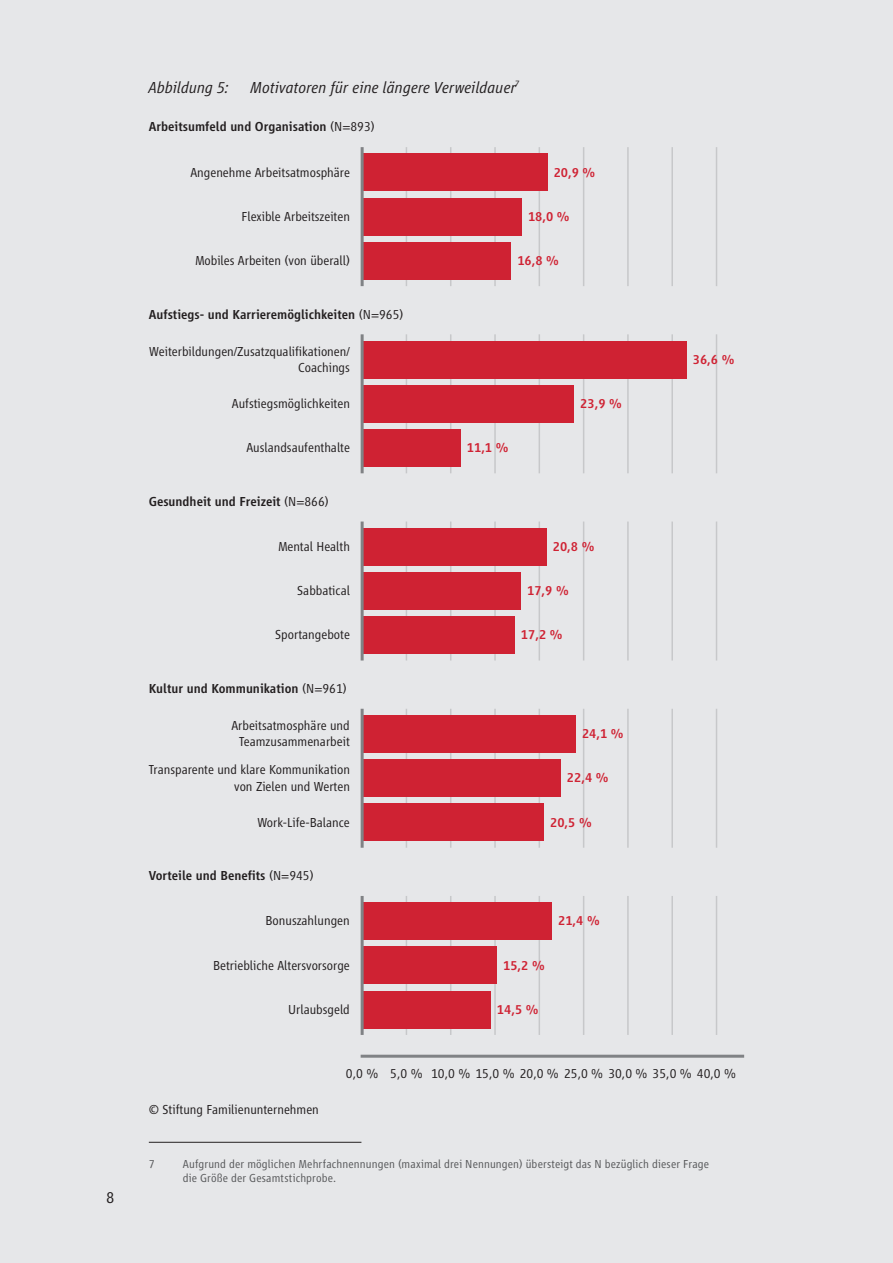
<style>
.page{position:relative;width:893px;height:1263px;background:#e6e7e9}
.page>*{position:absolute;margin:0;border:0;box-sizing:border-box;transform-origin:0 0}
.t1{font:italic 300 16.5px "Vialog LT Std";letter-spacing:.005em;color:#231f20}
.t2{font:300 16.5px "Vialog LT Std";color:#231f20}
.t3{font:300 13.5px/16.2px "Vialog LT Std";color:#231f20;text-align:right}
.t4{font:500 13.5px "Vialog LT Std";color:#231f20}
.t5{font:500 13.5px "Vialog LT Std";color:#cf2233}
.t6{font:300 12px/14.4px "Vialog LT Std";letter-spacing:.01em;color:#57585a}
.s1{font-weight:300}
</style>
<div class="page">
<hr style="left:149px;top:1142px;width:212px;height:1px;background:#231f20">
<hr style="left:361px;top:1055px;width:383px;height:3px;background:#808285">
<hr style="left:406px;top:147px;width:1px;height:139px;background:#c7c8ca">
<hr style="left:450px;top:147px;width:1px;height:139px;background:#c7c8ca">
<hr style="left:494px;top:147px;width:2px;height:139px;background:#c7c8ca">
<hr style="left:539px;top:147px;width:1px;height:139px;background:#c7c8ca">
<hr style="left:583px;top:147px;width:1px;height:139px;background:#c7c8ca">
<hr style="left:627px;top:147px;width:2px;height:139px;background:#c7c8ca">
<hr style="left:671px;top:147px;width:2px;height:139px;background:#c7c8ca">
<hr style="left:716px;top:147px;width:1px;height:139px;background:#c7c8ca">
<div style="left:362px;top:154px;width:185px;height:37px;background:#cf2233"></div>
<div style="left:362px;top:198px;width:160px;height:38px;background:#cf2233"></div>
<div style="left:362px;top:242px;width:149px;height:38px;background:#cf2233"></div>
<hr style="left:406px;top:334px;width:1px;height:139px;background:#c7c8ca">
<hr style="left:450px;top:334px;width:1px;height:139px;background:#c7c8ca">
<hr style="left:494px;top:334px;width:2px;height:139px;background:#c7c8ca">
<hr style="left:539px;top:334px;width:1px;height:139px;background:#c7c8ca">
<hr style="left:583px;top:334px;width:1px;height:139px;background:#c7c8ca">
<hr style="left:627px;top:334px;width:2px;height:139px;background:#c7c8ca">
<hr style="left:671px;top:334px;width:2px;height:139px;background:#c7c8ca">
<hr style="left:716px;top:334px;width:1px;height:139px;background:#c7c8ca">
<div style="left:362px;top:341px;width:324px;height:38px;background:#cf2233"></div>
<div style="left:362px;top:385px;width:212px;height:38px;background:#cf2233"></div>
<div style="left:362px;top:429px;width:98px;height:38px;background:#cf2233"></div>
<hr style="left:406px;top:521px;width:1px;height:139px;background:#c7c8ca">
<hr style="left:450px;top:521px;width:1px;height:139px;background:#c7c8ca">
<hr style="left:494px;top:521px;width:2px;height:139px;background:#c7c8ca">
<hr style="left:539px;top:521px;width:1px;height:139px;background:#c7c8ca">
<hr style="left:583px;top:521px;width:1px;height:139px;background:#c7c8ca">
<hr style="left:627px;top:521px;width:2px;height:139px;background:#c7c8ca">
<hr style="left:671px;top:521px;width:2px;height:139px;background:#c7c8ca">
<hr style="left:716px;top:521px;width:1px;height:139px;background:#c7c8ca">
<hr style="left:406px;top:709px;width:1px;height:139px;background:#c7c8ca">
<hr style="left:450px;top:709px;width:1px;height:139px;background:#c7c8ca">
<hr style="left:494px;top:709px;width:2px;height:139px;background:#c7c8ca">
<hr style="left:539px;top:709px;width:1px;height:139px;background:#c7c8ca">
<hr style="left:583px;top:709px;width:1px;height:139px;background:#c7c8ca">
<hr style="left:627px;top:709px;width:2px;height:139px;background:#c7c8ca">
<hr style="left:671px;top:709px;width:2px;height:139px;background:#c7c8ca">
<hr style="left:716px;top:709px;width:1px;height:139px;background:#c7c8ca">
<hr style="left:406px;top:896px;width:1px;height:139px;background:#c7c8ca">
<hr style="left:450px;top:896px;width:1px;height:139px;background:#c7c8ca">
<hr style="left:494px;top:896px;width:2px;height:139px;background:#c7c8ca">
<hr style="left:539px;top:896px;width:1px;height:139px;background:#c7c8ca">
<hr style="left:583px;top:896px;width:1px;height:139px;background:#c7c8ca">
<hr style="left:627px;top:896px;width:2px;height:139px;background:#c7c8ca">
<hr style="left:671px;top:896px;width:2px;height:139px;background:#c7c8ca">
<hr style="left:716px;top:896px;width:1px;height:139px;background:#c7c8ca">
<div style="left:362px;top:528px;width:184px;height:38px;background:#cf2233"></div>
<div style="left:362px;top:572px;width:159px;height:38px;background:#cf2233"></div>
<div style="left:362px;top:616px;width:152px;height:38px;background:#cf2233"></div>
<div style="left:362px;top:715px;width:214px;height:38px;background:#cf2233"></div>
<div style="left:362px;top:759px;width:199px;height:38px;background:#cf2233"></div>
<div style="left:362px;top:803px;width:182px;height:38px;background:#cf2233"></div>
<hr style="left:361px;top:147px;width:3px;height:139px;background:#808285">
<hr style="left:361px;top:334px;width:3px;height:139px;background:#808285">
<hr style="left:361px;top:521px;width:3px;height:139px;background:#808285">
<hr style="left:361px;top:709px;width:3px;height:139px;background:#808285">
<div style="left:362px;top:902px;width:190px;height:38px;background:#cf2233"></div>
<div style="left:362px;top:946px;width:135px;height:38px;background:#cf2233"></div>
<div style="left:362px;top:991px;width:129px;height:37px;background:#cf2233"></div>
<hr style="left:361px;top:896px;width:3px;height:139px;background:#808285">
<p class="t2" style="left:106px;top:1189px;width:10px">8</p>
<p class="t1" style="left:149px;top:78px;width:82px">Abbildung 5:</p>
<p class="t1" style="left:251px;top:78px;width:270px">Motivatoren für eine längere Verweildauer<sup>7</sup></p>
<p class="t4" style="left:149px;top:120px;width:228px">Arbeitsumfeld und Organisation <span class="s1">(N=893)</span></p>
<p class="t3" style="left:190px;top:164px;width:161px">Angenehme Arbeitsatmosphäre</p>
<p class="t5" style="left:554px;top:165px;width:43px">20,9 %</p>
<p class="t3" style="left:242px;top:208px;width:110px">Flexible Arbeitszeiten</p>
<p class="t5" style="left:528px;top:209px;width:43px">18,0 %</p>
<p class="t3" style="left:195px;top:252px;width:156px">Mobiles Arbeiten (von überall)</p>
<p class="t5" style="left:517px;top:253px;width:43px">16,8 %</p>
<p class="t4" style="left:149px;top:307px;width:256px">Aufstiegs- und Karrieremöglichkeiten <span class="s1">(N=965)</span></p>
<p class="t3" style="left:149px;top:343px;width:202px">Weiterbildungen/Zusatzqualifikationen/<br>Coachings</p>
<p class="t3" style="left:232px;top:395px;width:120px">Aufstiegsmöglichkeiten</p>
<p class="t3" style="left:246px;top:440px;width:105px">Auslandsaufenthalte</p>
<p class="t5" style="left:467px;top:440px;width:43px">11,1 %</p>
<p class="t5" style="left:580px;top:396px;width:43px">23,9 %</p>
<p class="t4" style="left:149px;top:494px;width:182px">Gesundheit und Freizeit <span class="s1">(N=866)</span></p>
<p class="t3" style="left:278px;top:538px;width:73px">Mental Health</p>
<p class="t3" style="left:297px;top:583px;width:54px">Sabbatical</p>
<p class="t3" style="left:275px;top:627px;width:76px">Sportangebote</p>
<p class="t4" style="left:149px;top:681px;width:199px">Kultur und Kommunikation <span class="s1">(N=961)</span></p>
<p class="t3" style="left:231px;top:717px;width:120px;text-align:center">Arbeitsatmosphäre und<br>Teamzusammenarbeit</p>
<p class="t3" style="left:149px;top:762px;width:203px">Transparente und klare Kommunikation von Zielen und Werten</p>
<p class="t3" style="left:257px;top:814px;width:94px">Work-Life-Balance</p>
<p class="t5" style="left:553px;top:539px;width:43px">20,8 %</p>
<p class="t5" style="left:527px;top:583px;width:43px">17,9 %</p>
<p class="t5" style="left:521px;top:627px;width:43px">17,2 %</p>
<p class="t5" style="left:582px;top:726px;width:43px">24,1 %</p>
<p class="t5" style="left:567px;top:770px;width:43px">22,4 %</p>
<p class="t5" style="left:550px;top:815px;width:43px">20,5 %</p>
<p class="t4" style="left:149px;top:868px;width:166px">Vorteile und Benefits <span class="s1">(N=945)</span></p>
<p class="t3" style="left:265px;top:913px;width:86px">Bonuszahlungen</p>
<p class="t5" style="left:558px;top:913px;width:43px">21,4 %</p>
<p class="t3" style="left:213px;top:957px;width:138px">Betriebliche Altersvorsorge</p>
<p class="t3" style="left:288px;top:1001px;width:63px">Urlaubsgeld</p>
<p class="t5" style="left:503px;top:958px;width:43px">15,2 %</p>
<p class="t5" style="left:497px;top:1002px;width:43px">14,5 %</p>
<p class="t5" style="left:693px;top:352px;width:43px">36,6 %</p>
<p class="t3" style="left:149px;top:1101px;width:172px">© Stiftung Familienunternehmen</p>
<p class="t3" style="left:346px;top:1065px;width:392px">0,0 % 5,0 % 10,0 % 15,0 % 20,0 % 25,0 % 30,0 % 35,0 % 40,0 %</p>
<p class="t6" style="left:149px;top:1156px;width:8px">7</p>
<p class="t6" style="left:183px;top:1156px;width:528px">Aufgrund der möglichen Mehrfachnennungen (maximal drei Nennungen) übersteigt das N bezüglich dieser Frage die Größe der Gesamtstichprobe.</p>
</div>
